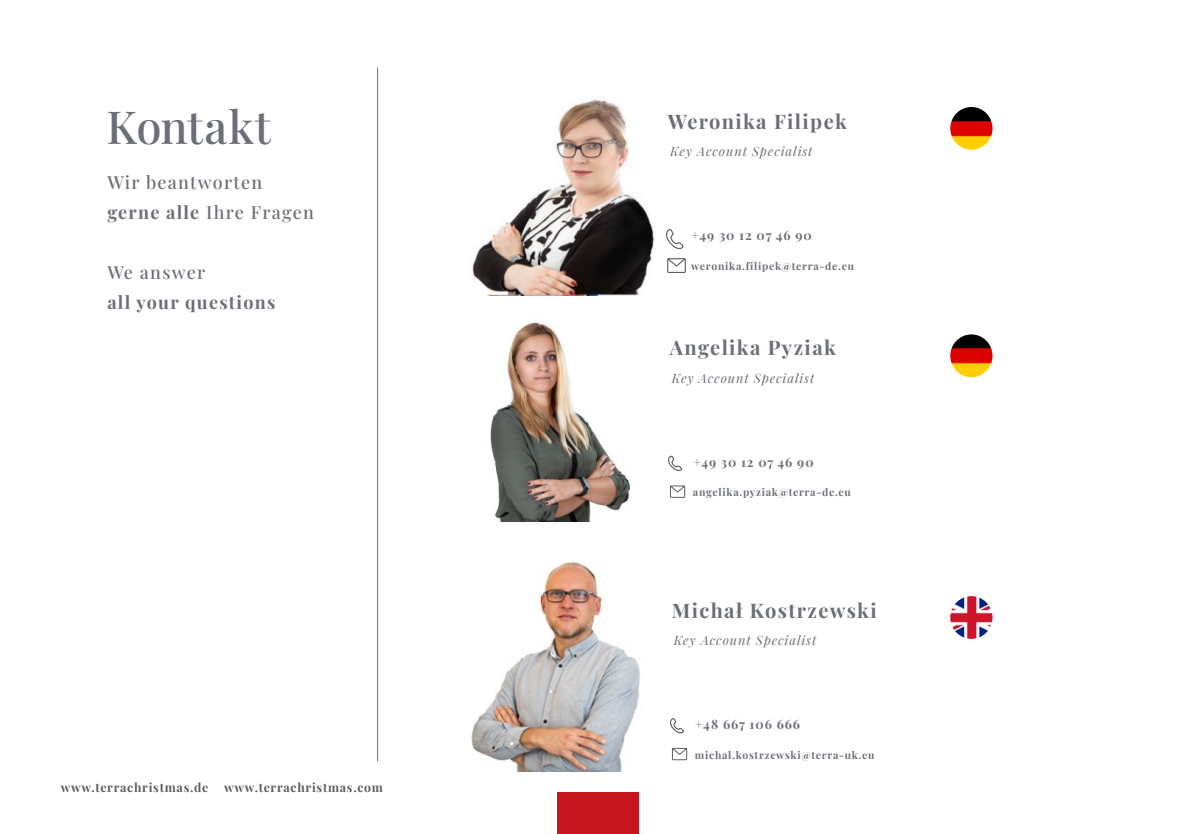
<style>
.page{position:relative;width:1196px;height:834px;background:#fff}
.page>*{position:absolute;margin:0;border:0;box-sizing:border-box;transform-origin:0 0}
.t1{font:500 45.32px "Playfair Display";color:#6c7076}
.t2{font:700 19.95px "Playfair Display";letter-spacing:.07em;color:#6c7076}
.t3{font:500 18.03px/29.9px "Playfair Display";letter-spacing:.07em;color:#6c7076}
.t4{font:700 18.03px "Playfair Display";letter-spacing:.07em;color:#6c7076}
.t5{font:italic 12.78px "Playfair Display";letter-spacing:.07em;color:#6c7076}
.t6{font:700 12.78px "Playfair Display";letter-spacing:.07em;color:#6c7076}
.t7{font:700 12.25px "Playfair Display";letter-spacing:.06em;color:#5d5d5c}
.t8{font:700 10.5px "Playfair Display";letter-spacing:.07em;color:#6c7076}
.s1{font-weight:700}
</style>
<div class="page">
<div style="left:557px;top:792px;width:81px;height:41px;background:#c61620"></div>
<hr style="left:377px;top:68px;width:1px;height:693px;background:#6c7076">
<img style="left:472px;top:99px;width:182px;height:196px">
<img style="left:490px;top:322px;width:141px;height:199px">
<img style="left:471px;top:561px;width:169px;height:210px">
<svg style="left:667px;top:258px;width:19px;height:15px"></svg>
<svg style="left:666px;top:229px;width:17px;height:21px"></svg>
<svg style="left:670px;top:485px;width:16px;height:13px"></svg>
<svg style="left:668px;top:456px;width:14px;height:15px"></svg>
<svg style="left:672px;top:747px;width:15px;height:13px"></svg>
<svg style="left:670px;top:718px;width:14px;height:16px"></svg>
<img style="left:950px;top:107px;width:42px;height:43px;border-radius:21px">
<img style="left:950px;top:334px;width:42px;height:43px;border-radius:21px">
<img style="left:950px;top:596px;width:42px;height:42px;border-radius:21px">
<h1 class="t1" style="left:106px;top:91px;width:166px">Kontakt</h1>
<h3 class="t3" style="left:107px;top:166px;width:208px">Wir beantworten <span class="s1">gerne alle</span> Ihre Fragen</h3>
<h3 class="t3" style="left:107px;top:255px;width:99px">We answer</h3>
<h3 class="t4" style="left:107px;top:287px;width:170px">all your questions</h3>
<p class="t7" style="left:61px;top:778px;width:149px">www.terrachristmas.de</p>
<p class="t7" style="left:224px;top:778px;width:160px">www.terrachristmas.com</p>
<h2 class="t2" style="left:668px;top:105px;width:180px">Weronika Filipek</h2>
<p class="t5" style="left:670px;top:141px;width:144px">Key Account Specialist</p>
<p class="t6" style="left:691px;top:225px;width:122px">+49 30 12 07 46 90</p>
<p class="t8" style="left:691px;top:257px;width:164px">weronika.filipek@terra-de.eu</p>
<h2 class="t2" style="left:669px;top:332px;width:167px">Angelika Pyziak</h2>
<p class="t5" style="left:672px;top:368px;width:144px">Key Account Specialist</p>
<p class="t6" style="left:693px;top:452px;width:122px">+49 30 12 07 46 90</p>
<p class="t8" style="left:693px;top:484px;width:159px">angelika.pyziak@terra-de.eu</p>
<h2 class="t2" style="left:671px;top:594px;width:206px">Michał Kostrzewski</h2>
<p class="t5" style="left:674px;top:630px;width:144px">Key Account Specialist</p>
<p class="t6" style="left:695px;top:714px;width:106px">+48 667 106 666</p>
<p class="t8" style="left:695px;top:746px;width:181px">michal.kostrzewski@terra-uk.eu</p>
</div>
